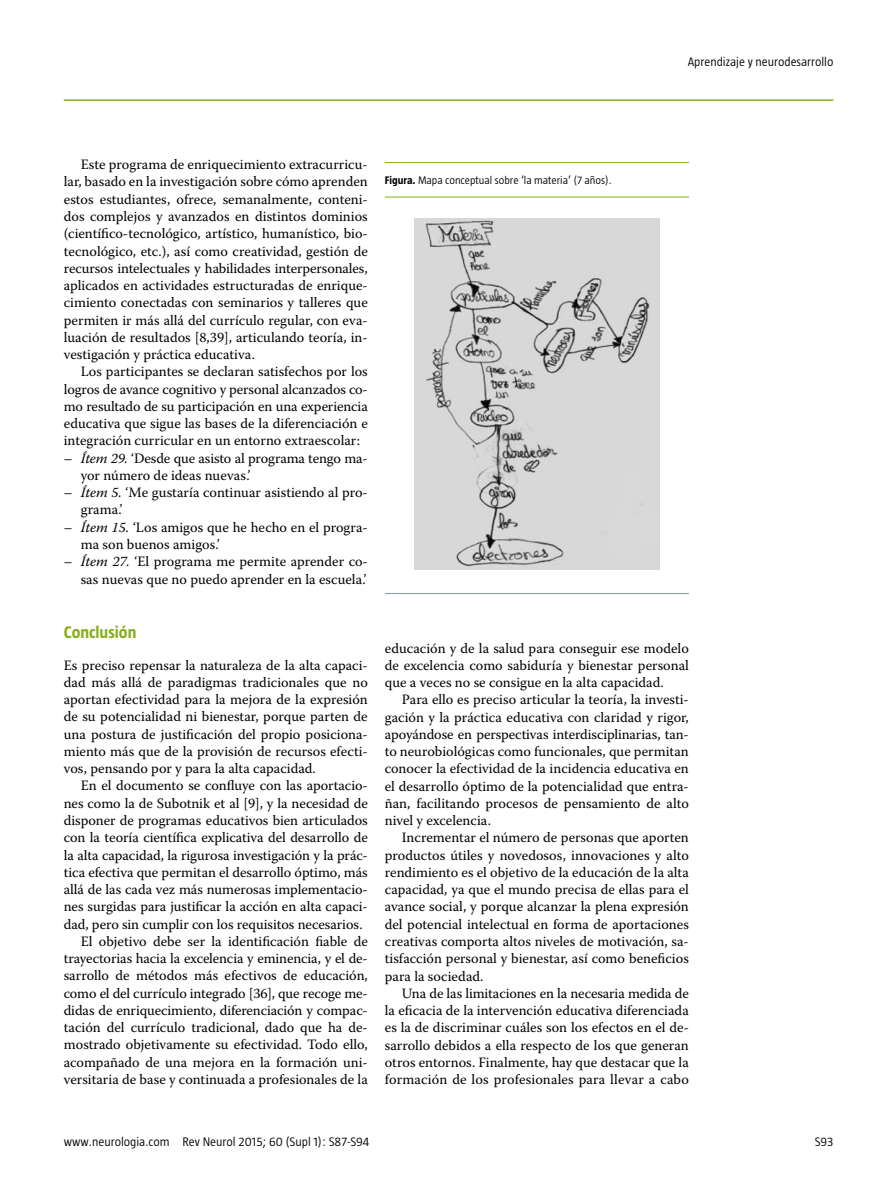
<style>
.page{position:relative;width:893px;height:1191px;background:#fff}
.page>*{position:absolute;margin:0;border:0;box-sizing:border-box;transform-origin:0 0}
.t1{font:700 17.25px "Taz";color:#87ae1c}
.t2{font:14.25px/17.2px "Warnock Pro";color:#000;text-align:justify}
.t3{font:300 12.75px "Taz";color:#000}
.t4{font:300 11.25px "Taz";color:#000}
.s1{font-style:italic}
.s2{font-weight:700}
</style>
<div class="page">
<hr style="left:64px;top:99px;width:769px;height:2px;background:#87ae1c">
<hr style="left:385px;top:593px;width:304px;height:1px;background:#87ae1c">
<hr style="left:385px;top:162px;width:304px;height:1px;background:#87ae1c">
<hr style="left:385px;top:197px;width:304px;height:1px;background:#87ae1c">
<img style="left:414px;top:218px;width:246px;height:351px">
<p class="t3" style="left:688px;top:54px;width:147px">Aprendizaje y neurodesarrollo</p>
<p class="t2" style="left:64px;top:156px;width:306px;text-indent:17px">Este programa de enriquecimiento extracurricu&shy;lar, basado en la investigación sobre cómo aprenden estos estudiantes, ofrece, semanalmente, conteni&shy;dos complejos y avanzados en distintos dominios (científico-tecnológico, artístico, humanístico, bio&shy;tecnológico, etc.), así como creatividad, gestión de recursos intelectuales y habilidades interpersonales, aplicados en actividades estructuradas de enrique&shy;cimiento conectadas con seminarios y talleres que permiten ir más allá del currículo regular, con eva&shy;luación de resultados [8,39], articulando teoría, in&shy;vestigación y práctica educativa.</p>
<p class="t2" style="left:64px;top:363px;width:306px;text-indent:17px">Los participantes se declaran satisfechos por los logros de avance cognitivo y personal alcanzados co&shy;mo resultado de su participación en una experiencia educativa que sigue las bases de la diferenciación e integración curricular en un entorno extraescolar:</p>
<p class="t2" style="left:81px;top:449px;width:287px;text-indent:-17px">– <span class="s1">Ítem 29.</span> ‘Desde que asisto al programa tengo ma&shy;yor número de ideas nuevas.’</p>
<p class="t2" style="left:81px;top:483px;width:289px;text-indent:-17px">– <span class="s1">Ítem 5.</span> ‘Me gustaría continuar asistiendo al pro&shy;grama.’</p>
<p class="t2" style="left:81px;top:518px;width:288px;text-indent:-17px">– <span class="s1">Ítem 15.</span> ‘Los amigos que he hecho en el progra&shy;ma son buenos amigos.’</p>
<p class="t2" style="left:64px;top:552px;width:306px;text-align:right">– <span class="s1">Ítem 27.</span> ‘El programa me permite aprender co&shy;sas nuevas que no puedo aprender en la escuela.’</p>
<p class="t1" style="left:64px;top:622px;width:74px">Conclusión</p>
<p class="t2" style="left:64px;top:656px;width:306px">Es preciso repensar la naturaleza de la alta capaci&shy;dad más allá de paradigmas tradicionales que no aportan efectividad para la mejora de la expresión de su potencialidad ni bienestar, porque parten de una postura de justificación del propio posiciona&shy;miento más que de la provisión de recursos efecti&shy;vos, pensando por y para la alta capacidad.</p>
<p class="t2" style="left:81px;top:777px;width:289px">En el documento se confluye con las aportacio-</p>
<p class="t2" style="left:64px;top:794px;width:306px">nes como la de Subotnik et al [9], y la necesidad de</p>
<p class="t2" style="left:64px;top:811px;width:306px">disponer de programas educativos bien articulados</p>
<p class="t2" style="left:64px;top:828px;width:306px">con la teoría científica explicativa del desarrollo de</p>
<p class="t2" style="left:64px;top:846px;width:306px">la alta capacidad, la rigurosa investigación y la prác-</p>
<p class="t2" style="left:64px;top:863px;width:306px">tica efectiva que permitan el desarrollo óptimo, más</p>
<p class="t2" style="left:64px;top:880px;width:305px">allá de las cada vez más numerosas implementacio-</p>
<p class="t2" style="left:64px;top:897px;width:306px">nes surgidas para justificar la acción en alta capaci-</p>
<p class="t2" style="left:64px;top:915px;width:300px">dad, pero sin cumplir con los requisitos necesarios.</p>
<p class="t2" style="left:81px;top:932px;width:289px">El objetivo debe ser la identificación fiable de</p>
<p class="t2" style="left:64px;top:949px;width:305px">trayectorias hacia la excelencia y eminencia, y el de-</p>
<p class="t2" style="left:64px;top:966px;width:306px">sarrollo de métodos más efectivos de educación,</p>
<p class="t2" style="left:64px;top:984px;width:305px">como el del currículo integrado [36], que recoge me-</p>
<p class="t2" style="left:64px;top:1001px;width:306px">didas de enriquecimiento, diferenciación y compac-</p>
<p class="t2" style="left:64px;top:1018px;width:306px">tación del currículo tradicional, dado que ha de-</p>
<p class="t2" style="left:64px;top:1035px;width:306px">mostrado objetivamente su efectividad. Todo ello,</p>
<p class="t2" style="left:64px;top:1053px;width:305px">acompañado de una mejora en la formación uni-</p>
<p class="t2" style="left:64px;top:1070px;width:306px">versitaria de base y continuada a profesionales de la</p>
<p class="t4" style="left:385px;top:174px;width:228px"><span class="s2">Figura.</span> Mapa conceptual sobre ‘la materia’ (7 años).</p>
<p class="t2" style="left:385px;top:639px;width:306px">educación y de la salud para conseguir ese modelo de excelencia como sabiduría y bienestar personal que a veces no se consigue en la alta capacidad.</p>
<p class="t2" style="left:385px;top:691px;width:306px;text-indent:17px">Para ello es preciso articular la teoría, la investi&shy;gación y la práctica educativa con claridad y rigor, apoyándose en perspectivas interdisciplinarias, tan&shy;to neurobiológicas como funcionales, que permitan conocer la efectividad de la incidencia educativa en el desarrollo óptimo de la potencialidad que entra&shy;ñan, facilitando procesos de pensamiento de alto nivel y excelencia.</p>
<p class="t2" style="left:385px;top:829px;width:306px;text-indent:17px">Incrementar el número de personas que aporten productos útiles y novedosos, innovaciones y alto rendimiento es el objetivo de la educación de la alta capacidad, ya que el mundo precisa de ellas para el avance social, y porque alcanzar la plena expresión del potencial intelectual en forma de aportaciones creativas comporta altos niveles de motivación, sa&shy;tisfacción personal y bienestar, así como beneficios para la sociedad.</p>
<p class="t2" style="left:385px;top:984px;width:306px;text-indent:17px">Una de las limitaciones en la necesaria medida de la eficacia de la intervención educativa diferenciada es la de discriminar cuáles son los efectos en el de&shy;sarrollo debidos a ella respecto de los que generan otros entornos. Finalmente, hay que destacar que la formación de los profesionales para llevar a cabo</p>
<p class="t3" style="left:64px;top:1134px;width:307px">www.neurologia.com Rev Neurol 2015; 60 (Supl 1): S87-S94</p>
<p class="t3" style="left:815px;top:1134px;width:20px">S93</p>
</div>
